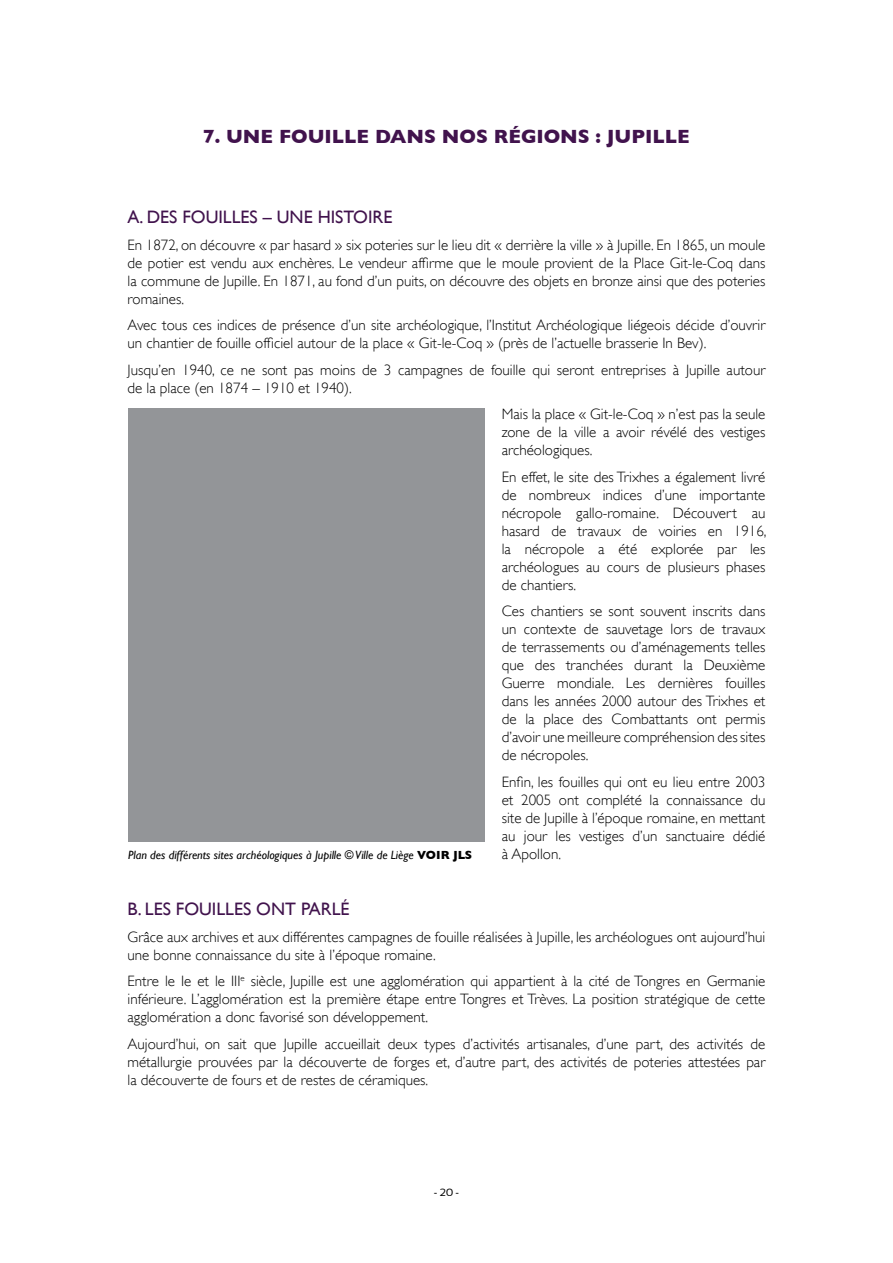
<style>
.page{position:relative;width:893px;height:1263px;background:#fff}
.page>*{position:absolute;margin:0;border:0;box-sizing:border-box;transform-origin:0 0}
.t1{font:700 19.5px "Gill Sans";color:#41134d}
.t2{font:18px "Gill Sans";color:#41134d}
.t3{font:300 15px/18px "Gill Sans";color:#000;text-align:justify}
.t4{font:italic 12px "Gill Sans";color:#000}
.t5{font:10.5px "Sansation";color:#000}
.s1{font-weight:700;font-style:normal}
</style>
<div class="page">
<div style="left:128px;top:408px;width:357px;height:434px;background:#939598"></div>
<h1 class="t1" style="left:203px;top:125px;width:488px">7. UN E FOUILLE DANS NOS RÉGIONS : JUPILLE</h1>
<p class="t2" style="left:128px;top:206px;width:66px">A. DES FOUILLES</p>
<p class="t2" style="left:263px;top:206px;width:27px">– UNE</p>
<p class="t2" style="left:318px;top:206px;width:47px">HISTOIRE</p>
<p class="t3" style="left:128px;top:236px;width:639px">En 1872, on découvre « par hasard » six poteries sur le lieu dit « derrière la ville » à Jupille. En 1865, un moule de potier est vendu aux enchères. Le vendeur affirme que le moule provient de la Place Git-le-Coq dans la commune de Jupille. En 1871, au fond d’un puits, on découvre des objets en bronze ainsi que des poteries romaines.</p>
<p class="t3" style="left:128px;top:316px;width:639px">Avec tous ces indices de présence d’un site archéologique, l’Institut Archéologique liégeois décide d’ouvrir un chantier de fouille officiel autour de la place « Git-le-Coq » (près de l’actuelle brasserie In Bev).</p>
<p class="t3" style="left:128px;top:361px;width:639px">Jusqu’en 1940, ce ne sont pas moins de 3 campagnes de fouille qui seront entreprises à Jupille autour de la place (en 1874 – 1910 et 1940).</p>
<p class="t3" style="left:502px;top:405px;width:265px">Mais la place « Git-le-Coq » n’est pas la seule zone de la ville a avoir révélé des vestiges archéologiques.</p>
<p class="t3" style="left:502px;top:468px;width:266px">En effet, le site des Trixhes a également livré de nombreux indices d’une importante nécropole gallo-romaine. Découvert au hasard de travaux de voiries en 1916, la nécropole a été explorée par les archéologues au cours de plusieurs phases de chantiers.</p>
<p class="t3" style="left:502px;top:602px;width:265px">Ces chantiers se sont souvent inscrits dans un contexte de sauvetage lors de travaux de terrassements ou d’aménagements telles que des tranchées durant la Deuxième Guerre mondiale. Les dernières fouilles dans les années 2000 autour des Trixhes et de la place des Combattants ont permis d’avoir une meilleure compréhension des sites de nécropoles.</p>
<p class="t3" style="left:502px;top:773px;width:265px">Enfin, les fouilles qui ont eu lieu entre 2003 et 2005 ont complété la connaissance du site de Jupille à l’époque romaine, en mettant au jour les vestiges d’un sanctuaire dédié à Apollon.</p>
<p class="t4" style="left:128px;top:848px;width:338px">Plan des différents sites archéologiques à Jupille © Ville de Liège <span class="s1">VOIR JLS</span></p>
<p class="t2" style="left:128px;top:899px;width:59px">B. LES FOUILLES</p>
<p class="t2" style="left:256px;top:899px;width:56px">ON T PARLÉ</p>
<p class="t3" style="left:128px;top:928px;width:639px">Grâce aux archives et aux différentes campagnes de fouille réalisées à Jupille, les archéologues ont aujourd’hui une bonne connaissance du site à l’époque romaine.</p>
<p class="t3" style="left:128px;top:972px;width:639px">Entre le Ie et le III<sup>e</sup> siècle, Jupille est une agglomération qui appartient à la cité de Tongres en Germanie inférieure. L’agglomération est la première étape entre Tongres et Trèves. La position stratégique de cette agglomération a donc favorisé son développement.</p>
<p class="t3" style="left:128px;top:1035px;width:639px">Aujourd’hui, on sait que Jupille accueillait deux types d’activités artisanales, d’une part, des activités de métallurgie prouvées par la découverte de forges et, d’autre part, des activités de poteries attestées par la découverte de fours et de restes de céramiques.</p>
<p class="t5" style="left:434px;top:1187px;width:27px">- 20 -</p>
</div>
